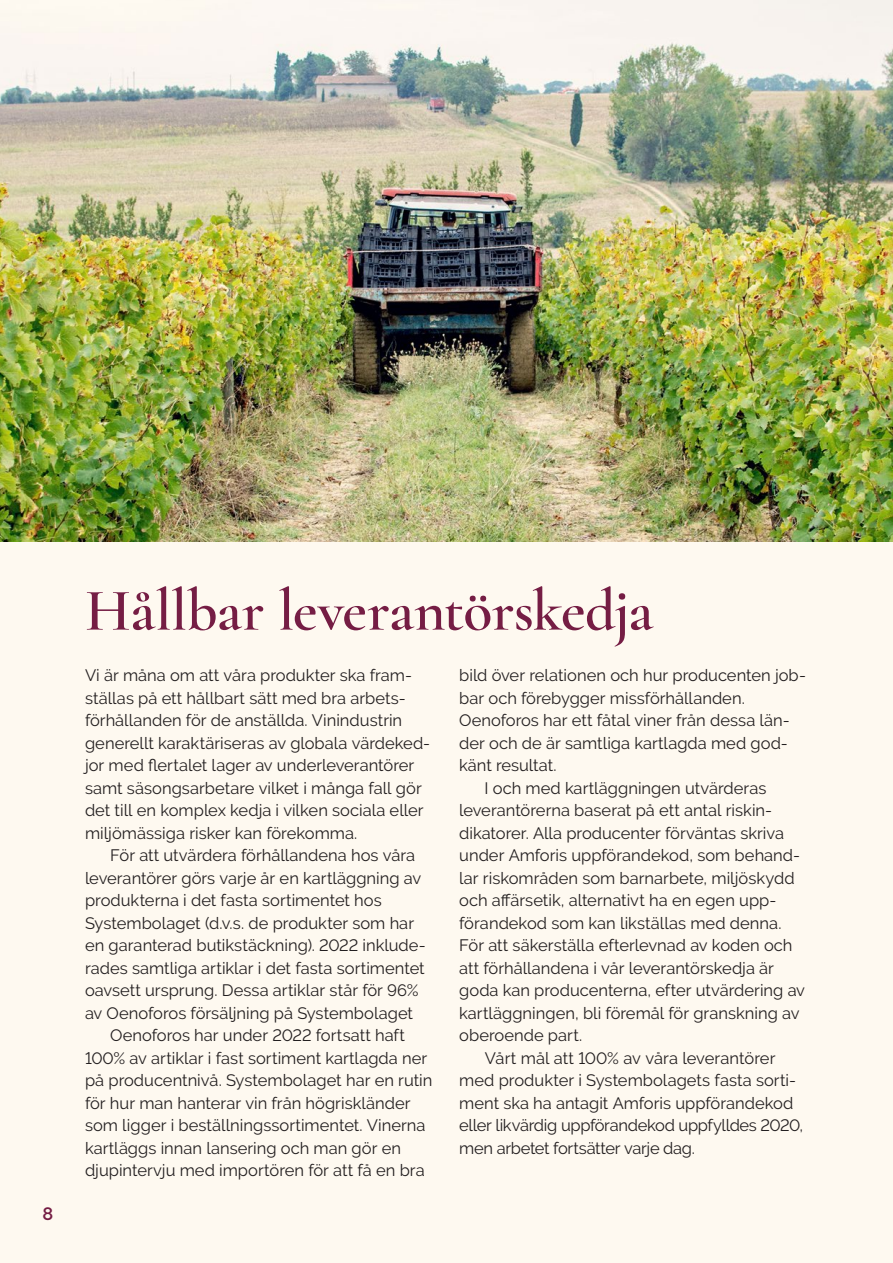
<style>
.page{position:relative;width:893px;height:1263px;background:#fff}
.page>*{position:absolute;margin:0;border:0;box-sizing:border-box;transform-origin:0 0}
.t1{font:600 60px "Cormorant Garamond";letter-spacing:-.01em;color:#751d44}
.t2{font:600 18px "Raleway";color:#751d44}
.t3{font:16.5px/22.5px "Raleway";color:#231f20}
.t4{font:16.5px "Raleway";letter-spacing:-.02em;color:#231f20}
</style>
<div class="page">
<div style="left:0;top:541px;width:893px;height:722px;background:#fef9f0"></div>
<img style="left:0;top:0;width:893px;height:541px">
<p class="t2" style="left:43px;top:1204px;width:12px">8</p>
<h1 class="t1" style="left:85px;top:573px;width:570px">Hållbar leverantörskedja</h1>
<p class="t3" style="left:85px;top:664px;width:347px">Vi är måna om att våra produkter ska fram&shy;ställas på ett hållbart sätt med bra arbets&shy;förhållanden för de anställda. Vinindustrin generellt karaktäriseras av globala värdeked&shy;jor med flertalet lager av underleverantörer samt säsongsarbetare vilket i många fall gör det till en komplex kedja i vilken sociala eller miljömässiga risker kan förekomma.</p>
<p class="t3" style="left:110px;top:844px;width:306px">För att utvärdera förhållandena hos våra</p>
<p class="t3" style="left:85px;top:866px;width:338px">leverantörer görs varje år en kartläggning av</p>
<p class="t3" style="left:85px;top:889px;width:298px">produkterna i det fasta sortimentet hos</p>
<p class="t3" style="left:85px;top:911px;width:331px">Systembolaget (d.v.s. de produkter som har</p>
<p class="t3" style="left:85px;top:934px;width:342px">en garanterad butikstäckning). 2022 inklude-</p>
<p class="t3" style="left:85px;top:956px;width:341px">rades samtliga artiklar i det fasta sortimentet</p>
<p class="t3" style="left:85px;top:979px;width:335px">oavsett ursprung. Dessa artiklar står för 96%</p>
<p class="t3" style="left:85px;top:1001px;width:330px">av Oenoforos försäljning på Systembolaget</p>
<p class="t3" style="left:110px;top:1024px;width:296px">Oenoforos har under 2022 fortsatt haft</p>
<p class="t3" style="left:85px;top:1046px;width:344px">100% av artiklar i fast sortiment kartlagda ner</p>
<p class="t3" style="left:85px;top:1069px;width:349px">på producentnivå. Systembolaget har en rutin</p>
<p class="t3" style="left:85px;top:1091px;width:327px">för hur man hanterar vin från högriskländer</p>
<p class="t3" style="left:85px;top:1114px;width:342px">som ligger i beställningssortimentet. Vinerna</p>
<p class="t3" style="left:85px;top:1136px;width:318px">kartläggs innan lansering och man gör en</p>
<p class="t3" style="left:85px;top:1159px;width:341px">djupintervju med importören för att få en bra</p>
<p class="t3" style="left:459px;top:664px;width:348px">bild över relationen och hur producenten job-</p>
<p class="t3" style="left:459px;top:687px;width:287px">bar och förebygger missförhållanden.</p>
<p class="t3" style="left:459px;top:709px;width:332px">Oenoforos har ett fåtal viner från dessa län-</p>
<p class="t3" style="left:459px;top:732px;width:330px">der och de är samtliga kartlagda med god-</p>
<p class="t3" style="left:459px;top:754px;width:99px">känt resultat.</p>
<p class="t3" style="left:484px;top:777px;width:283px">I och med kartläggningen utvärderas</p>
<p class="t3" style="left:459px;top:799px;width:314px">leverantörerna baserat på ett antal riskin-</p>
<p class="t3" style="left:459px;top:822px;width:326px">dikatorer. Alla producenter förväntas skriva</p>
<p class="t3" style="left:459px;top:844px;width:342px">under Amforis uppförandekod, som behand-</p>
<p class="t3" style="left:459px;top:867px;width:337px">lar riskområden som barnarbete, miljöskydd</p>
<p class="t3" style="left:459px;top:889px;width:319px">och affärsetik, alternativt ha en egen upp-</p>
<p class="t3" style="left:459px;top:912px;width:324px">förandekod som kan likställas med denna.</p>
<p class="t3" style="left:459px;top:934px;width:335px">För att säkerställa efterlevnad av koden och</p>
<p class="t3" style="left:459px;top:957px;width:316px">att förhållandena i vår leverantörskedja är</p>
<p class="t3" style="left:459px;top:979px;width:347px">goda kan producenterna, efter utvärdering av</p>
<p class="t3" style="left:459px;top:1002px;width:342px">kartläggningen, bli föremål för granskning av</p>
<p class="t3" style="left:459px;top:1024px;width:124px">oberoende part.</p>
<p class="t3" style="left:485px;top:1047px;width:292px">Vårt mål att 100% av våra leverantörer</p>
<p class="t3" style="left:459px;top:1069px;width:338px">med produkter i Systembolagets fasta sorti-</p>
<p class="t3" style="left:459px;top:1092px;width:336px">ment ska ha antagit Amforis uppförandekod</p>
<p class="t4" style="left:459px;top:1116px;width:345px">eller likvärdig uppförandekod uppfylldes 2020,</p>
<p class="t4" style="left:459px;top:1138px;width:237px">men arbetet fortsätter varje dag.</p>
</div>
